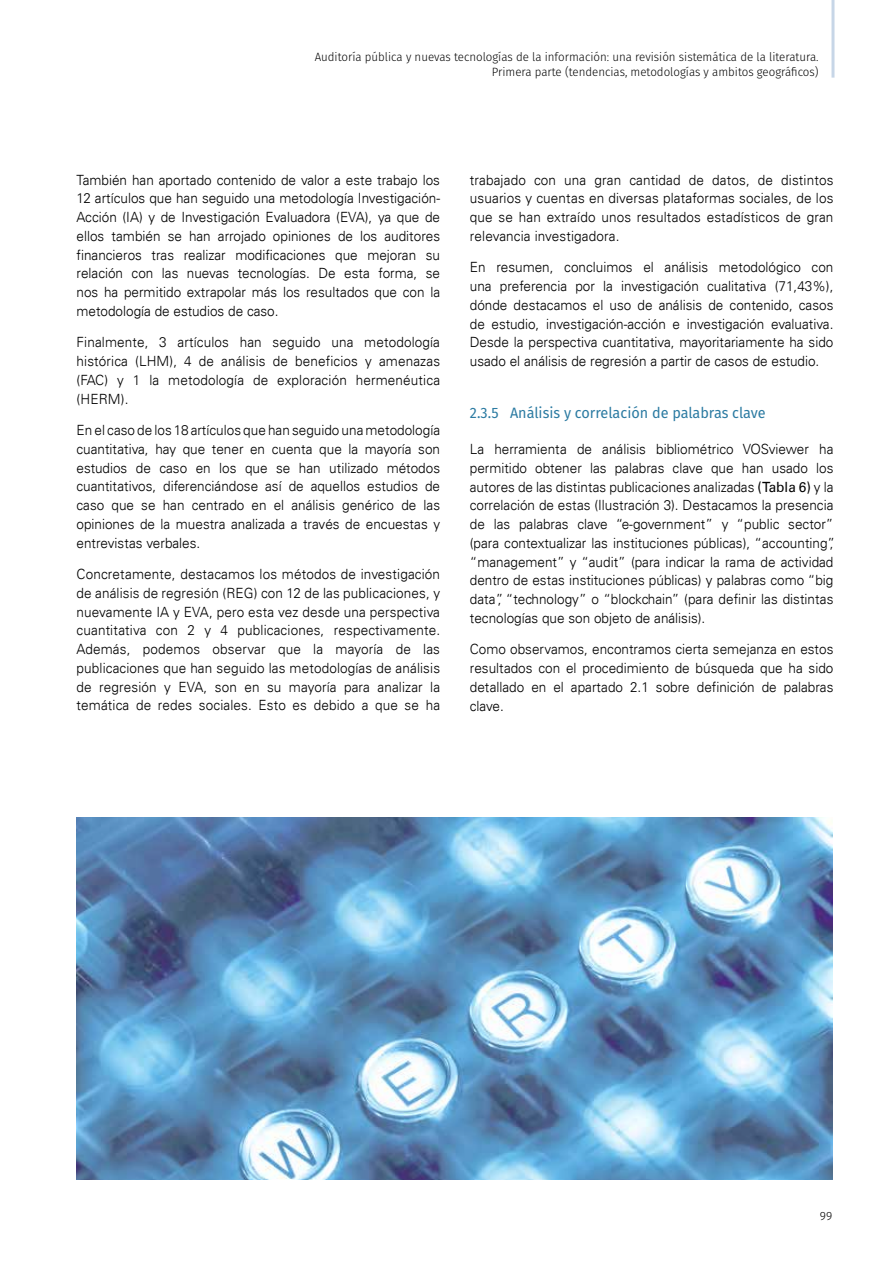
<style>
.page{position:relative;width:893px;height:1263px;background:#fff}
.page>*{position:absolute;margin:0;border:0;box-sizing:border-box;transform-origin:0 0}
.t1{font:15px "Fira Sans";color:#2c7ba2;scale:.96 1}
.t2{font:300 14.1px/18.8px "Univers LT";color:#000;text-align:justify;scale:.96 1}
.t3{font:300 12px/15px "Fira Sans";color:#000;text-align:right;scale:.96 1}
.t4{font:300 12px "Fira Sans";color:#000}
.s1{font-weight:400}
</style>
<div class="page">
<hr style="left:831px;top:0;width:3px;height:78px;background:#c7d6e7">
<img style="left:77px;top:817px;width:755px;height:362px">
<p class="t3" style="left:315px;top:49px;width:526px">Auditoría pública y nuevas tecnologías de la información: una revisión sistemática de la literatura.<br>Primera parte (tendencias, metodologías y ambitos geográficos)</p>
<p class="t2" style="left:77px;top:170px;width:380px">También han aportado contenido de valor a este trabajo los 12 artículos que han seguido una metodología Investigación-Acción (IA) y de Investigación Evaluadora (EVA), ya que de ellos también se han arrojado opiniones de los auditores financieros tras realizar modificaciones que mejoran su relación con las nuevas tecnologías. De esta forma, se nos ha permitido extrapolar más los resultados que con la metodología de estudios de caso.</p>
<p class="t2" style="left:77px;top:333px;width:380px">Finalmente, 3 artículos han seguido una metodología histórica (LHM), 4 de análisis de beneficios y amenazas (FAC) y 1 la metodología de exploración hermenéutica (HERM).</p>
<p class="t2" style="left:77px;top:421px;width:380px">En el caso de los 18 artículos que han seguido una metodología cuantitativa, hay que tener en cuenta que la mayoría son estudios de caso en los que se han utilizado métodos cuantitativos, diferenciándose así de aquellos estudios de caso que se han centrado en el análisis genérico de las opiniones de la muestra analizada a través de encuestas y entrevistas verbales.</p>
<p class="t2" style="left:77px;top:565px;width:380px">Concretamente, destacamos los métodos de investigación de análisis de regresión (REG) con 12 de las publicaciones, y nuevamente IA y EVA, pero esta vez desde una perspectiva cuantitativa con 2 y 4 publicaciones, respectivamente.<br>Además, podemos observar que la mayoría de las publicaciones que han seguido las metodologías de análisis de regresión y EVA, son en su mayoría para analizar la temática de redes sociales. Esto es debido a que se ha</p>
<p class="t2" style="left:470px;top:170px;width:380px">trabajado con una gran cantidad de datos, de distintos usuarios y cuentas en diversas plataformas sociales, de los que se han extraído unos resultados estadísticos de gran relevancia investigadora.</p>
<p class="t2" style="left:470px;top:258px;width:380px">En resumen, concluimos el análisis metodológico con una preferencia por la investigación cualitativa (71,43%), dónde destacamos el uso de análisis de contenido, casos de estudio, investigación-acción e investigación evaluativa.<br>Desde la perspectiva cuantitativa, mayoritariamente ha sido usado el análisis de regresión a partir de casos de estudio.</p>
<p class="t1" style="left:470px;top:402px;width:310px">2.3.5 Análisis y correlación de palabras clave</p>
<p class="t2" style="left:470px;top:440px;width:382px">La herramienta de análisis bibliométrico VOSviewer ha permitido obtener las palabras clave que han usado los autores de las distintas publicaciones analizadas <span class="s1">(Tabla 6)</span> y la correlación de estas (Ilustración 3). Destacamos la presencia de las palabras clave “e-government” y “public sector” (para contextualizar las instituciones públicas), “accounting”, “management” y “audit” (para indicar la rama de actividad dentro de estas instituciones públicas) y palabras como “big data”, “technology” o “blockchain” (para definir las distintas tecnologías que son objeto de análisis).</p>
<p class="t2" style="left:470px;top:640px;width:380px">Como observamos, encontramos cierta semejanza en estos resultados con el procedimiento de búsqueda que ha sido detallado en el apartado 2.1 sobre definición de palabras clave.</p>
<p class="t4" style="left:820px;top:1207px;width:14px">99</p>
</div>
